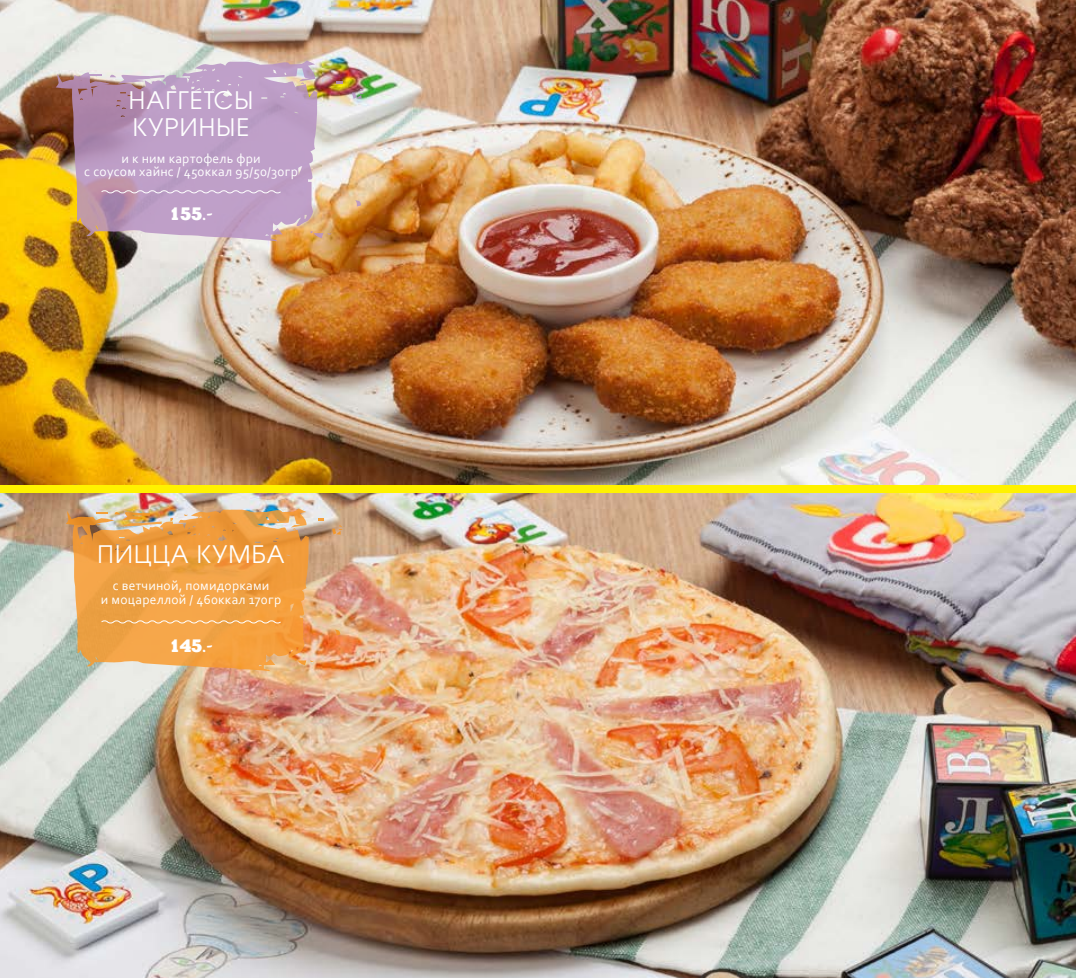
<style>
.page{position:relative;width:1076px;height:978px;background:#fff}
.page>*{position:absolute;margin:0;border:0;box-sizing:border-box;transform-origin:0 0}
.t1{font:24px/27px "Avant Garde Gothic C";letter-spacing:.05em;color:#fff}
.t2{font:18px "Xenia C";letter-spacing:-.01em;color:#fff}
.t3{font:13.5px/13.5px "Corbel";letter-spacing:.02em;color:#fff;text-align:center}
.s1{font-family:"Tavolga Free"}
</style>
<div class="page">
<div style="left:0;top:485px;width:1076px;height:8px;background:#fff200"></div>
<img style="left:0;top:0;width:1076px;height:485px">
<svg style="left:72px;top:60px;width:245px;height:181px;background:#bfa0be"></svg>
<svg style="left:355px;top:200px;width:7px;height:6px"></svg>
<svg style="left:336px;top:81px;width:6px;height:3px"></svg>
<svg style="left:309px;top:229px;width:25px;height:9px"></svg>
<svg style="left:352px;top:88px;width:14px;height:11px"></svg>
<svg style="left:172px;top:71px;width:23px;height:14px"></svg>
<svg style="left:56px;top:72px;width:102px;height:24px;background:#ba99a9"></svg>
<svg style="left:100px;top:189px;width:182px;height:5px"></svg>
<img style="left:0;top:493px;width:1076px;height:485px">
<svg style="left:335px;top:630px;width:6px;height:5px"></svg>
<svg style="left:332px;top:524px;width:12px;height:11px"></svg>
<img style="left:66px;top:508px;width:258px;height:163px">
<h1 class="t1" style="left:129px;top:86px;width:126px">Наггетсы куриные</h1>
<p class="t3" style="left:84px;top:151px;width:215px">и к ним картофель фри<br>с соусом хайнс / 450ккал 95/50/30гр</p>
<h2 class="t2" style="left:169px;top:202px;width:45px">155<span class="s1">.-</span></h2>
<h1 class="t1" style="left:98px;top:541px;width:188px">Пицца Кумба</h1>
<p class="t3" style="left:101px;top:579px;width:182px">с ветчиной, помидорками<br>и моцареллой / 460ккал 170гр</p>
<h2 class="t2" style="left:169px;top:634px;width:45px">145<span class="s1">.-</span></h2>
</div>
